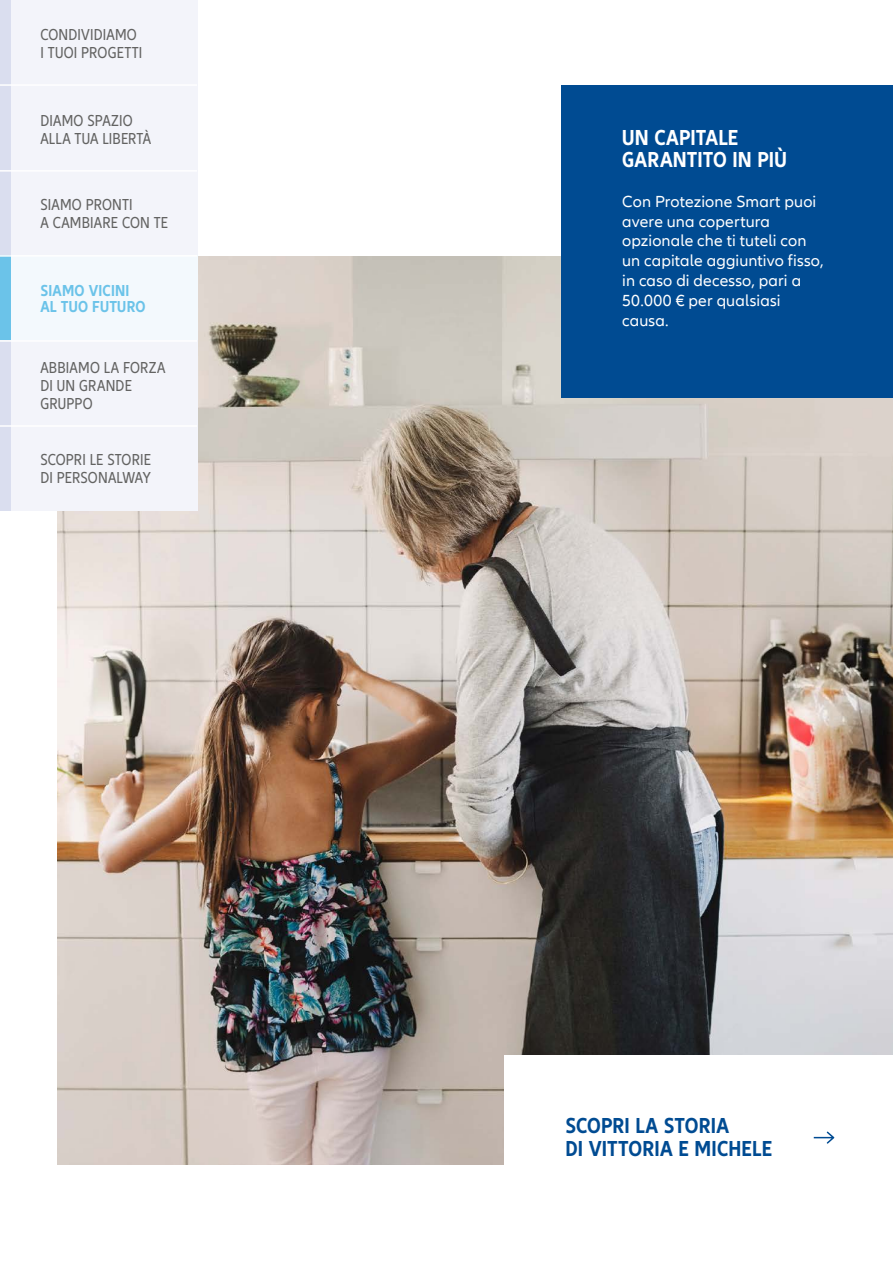
<style>
.page{position:relative;width:893px;height:1263px;background:#fff}
.page>*{position:absolute;margin:0;border:0;box-sizing:border-box;transform-origin:0 0}
.t1{font:700 condensed 22.5px/22.5px "Allianz Neo";letter-spacing:.01em;color:#004b92}
.t2{font:700 condensed 22.5px/22.5px "Allianz Neo";letter-spacing:.01em;color:#fff}
.t3{font:16.5px/19.8px "Allianz Neo";letter-spacing:.01em;color:#fff}
.t4{font:condensed 16.5px/18px "Allianz Neo";letter-spacing:.01em;color:#636362}
.t5{font:700 condensed 16.5px/16.5px "Allianz Neo";letter-spacing:.015em;color:#6bc3e9}
</style>
<div class="page">
<img style="left:57px;top:257px;width:836px;height:907px">
<div style="left:562px;top:85px;width:331px;height:312px;background:#004b92"></div>
<div style="left:0;top:170px;width:197px;height:85px;background:#f3f4fa"></div>
<div style="left:0;top:255px;width:197px;height:85px;background:#f3f9fd"></div>
<div style="left:0;top:340px;width:197px;height:85px;background:#f3f4fa"></div>
<div style="left:0;top:0;width:197px;height:85px;background:#f3f4fa"></div>
<div style="left:0;top:0;width:11px;height:85px;background:#dadeef"></div>
<div style="left:0;top:85px;width:197px;height:85px;background:#f3f4fa"></div>
<div style="left:0;top:85px;width:11px;height:85px;background:#dadeef"></div>
<div style="left:0;top:170px;width:11px;height:85px;background:#dadeef"></div>
<div style="left:0;top:256px;width:11px;height:85px;background:#6bc3e9"></div>
<div style="left:0;top:340px;width:11px;height:85px;background:#dadeef"></div>
<div style="left:504px;top:1055px;width:389px;height:150px;background:#fff"></div>
<svg style="left:814px;top:1131px;width:20px;height:13px"></svg>
<div style="left:0;top:425px;width:197px;height:85px;background:#f3f4fa"></div>
<div style="left:0;top:425px;width:11px;height:85px;background:#dadeef"></div>
<div style="left:0;top:423px;width:196px;height:85px;background:#f3f4fa"></div>
<hr style="left:0;top:84px;width:197px;height:2px;background:#fff">
<hr style="left:0;top:170px;width:197px;height:2px;background:#fff">
<hr style="left:0;top:255px;width:197px;height:2px;background:#fff">
<hr style="left:0;top:340px;width:197px;height:2px;background:#fff">
<hr style="left:0;top:425px;width:197px;height:2px;background:#fff">
<p class="t4" style="left:40px;top:26px;width:104px">CONDIVIDIAMO<br>I TUOI PROGETTI</p>
<p class="t4" style="left:40px;top:112px;width:112px">DIAMO SPAZIO<br>ALLA TUA LIBERTÀ</p>
<p class="t4" style="left:40px;top:196px;width:129px">SIAMO PRONTI<br>A CAMBIARE CON TE</p>
<p class="t5" style="left:40px;top:282px;width:107px">SIAMO VICINI<br>AL TUO FUTURO</p>
<p class="t4" style="left:40px;top:358px;width:127px">ABBIAMO LA FORZA<br>DI UN GRANDE<br>GRUPPO</p>
<p class="t4" style="left:40px;top:451px;width:112px">SCOPRI LE STORIE<br>DI PERSONALWAY</p>
<h1 class="t2" style="left:622px;top:126px;width:166px">UN CAPITALE<br>GARANTITO IN PIÙ</h1>
<p class="t3" style="left:622px;top:192px;width:203px">Con Protezione Smart puoi avere una copertura opzionale che ti tuteli con un capitale aggiuntivo fisso, in caso di decesso, pari a<br>50.000 € per qualsiasi causa.</p>
<h1 class="t1" style="left:565px;top:1115px;width:208px">SCOPRI LA STORIA<br>DI VITTORIA E MICHELE</h1>
</div>
